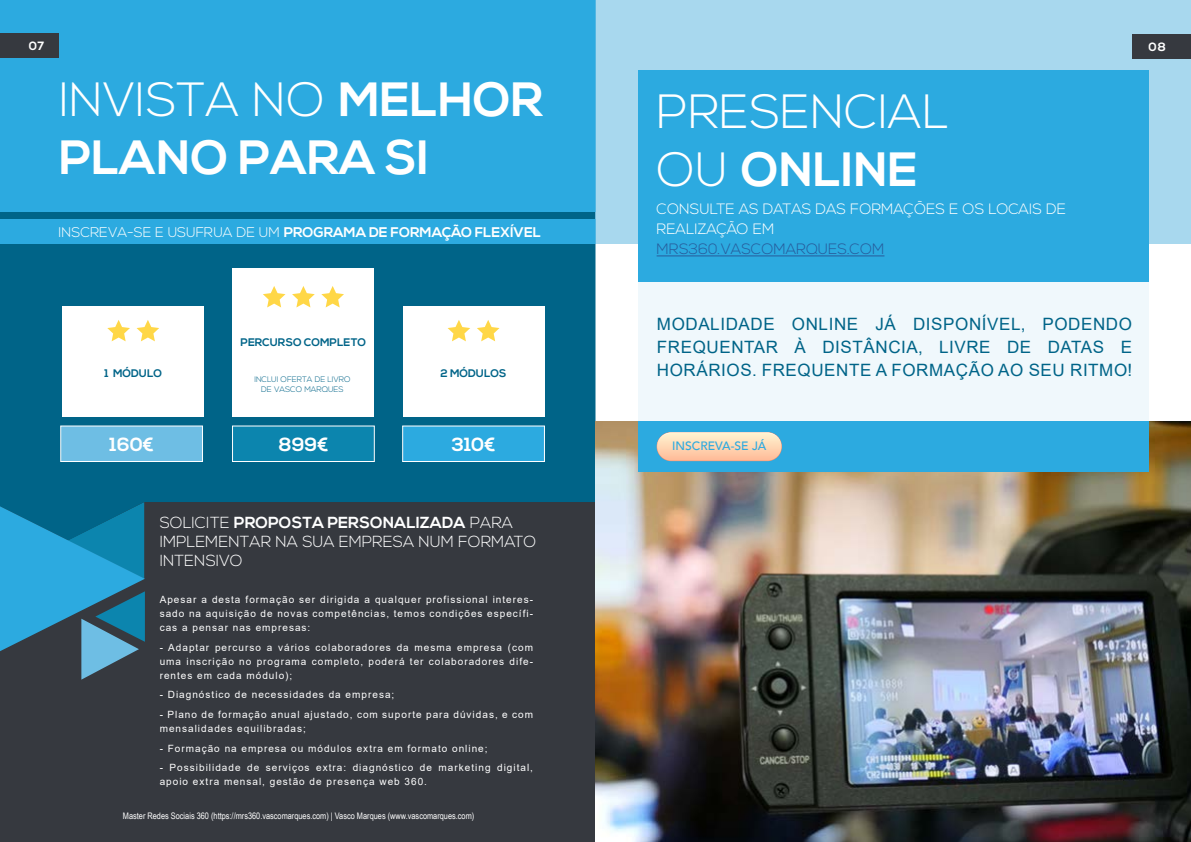
<style>
.page{position:relative;width:1191px;height:842px;background:#fff}
.page>*{position:absolute;margin:0;border:0;box-sizing:border-box;transform-origin:0 0}
.t1{font:700 48px/58px "Nexa";color:#fff}
.t2{font:300 48px/58px "Nexa";color:#fff}
.t3{font:700 19px "Nexa";color:#fff}
.t4{font:17px/23px "Arial";letter-spacing:.035em;color:#006488;text-align:justify}
.t5{font:300 16px/19.2px "Nexa";color:#fff}
.t6{font:300 15px/20px "Nexa";color:#fff}
.t7{font:300 15px "Nexa";color:#275b9b}
.t8{font:700 14px "Nexa";color:#fff}
.t9{font:500 12.1px "Avenir";color:#2caae0}
.t10{font:700 12px "Nexa";color:#fff}
.t11{font:700 11px "Nexa";color:#006488}
.t12{font:10px/14px "Arial";letter-spacing:.1em;color:#fff;text-align:justify}
.t13{font:9px "Arial Narrow";color:#fff}
.t14{font:300 8px/9.6px "Nexa";color:#006488;text-align:center}
.s1{font-weight:300}
.s2{font-weight:700}
</style>
<div class="page">
<div style="left:0;top:502px;width:595px;height:340px;background:#36393f"></div>
<div style="left:0;top:211px;width:595px;height:291px;background:#006488"></div>
<div style="left:0;top:0;width:595px;height:211px;background:#2caae0"></div>
<svg style="left:0;top:502px;width:145px;height:178px"></svg>
<div style="left:0;top:34px;width:59px;height:24px;background:#36393f"></div>
<div style="left:0;top:220px;width:595px;height:24px;background:#2caae0"></div>
<div style="left:62px;top:306px;width:142px;height:110px;background:#fff"></div>
<div style="left:232px;top:268px;width:142px;height:148px;background:#fff"></div>
<div style="left:403px;top:306px;width:141px;height:110px;background:#fff"></div>
<div style="left:61px;top:426px;width:141px;height:35px;background:#6ebee4"></div>
<div style="left:60px;top:425px;width:143px;height:37px;border:1px solid #fff"></div>
<div style="left:232px;top:426px;width:142px;height:35px;background:#0c85ae"></div>
<div style="left:232px;top:425px;width:143px;height:37px;border:1px solid #fff"></div>
<div style="left:403px;top:426px;width:141px;height:35px;background:#2caae0"></div>
<div style="left:402px;top:425px;width:143px;height:37px;border:1px solid #fff"></div>
<svg style="left:137px;top:320px;width:22px;height:21px"></svg>
<svg style="left:107px;top:320px;width:23px;height:21px"></svg>
<svg style="left:477px;top:320px;width:22px;height:21px"></svg>
<svg style="left:447px;top:320px;width:23px;height:21px"></svg>
<svg style="left:292px;top:286px;width:23px;height:21px"></svg>
<svg style="left:321px;top:286px;width:23px;height:21px"></svg>
<svg style="left:263px;top:286px;width:22px;height:21px"></svg>
<div style="left:595px;top:0;width:596px;height:244px;background:#a8d8ee"></div>
<div style="left:1132px;top:34px;width:59px;height:24px;background:#36393f"></div>
<div style="left:638px;top:70px;width:510px;height:212px;background:#2caae0"></div>
<hr style="left:656px;top:256px;width:228px;height:1px;background:#275b9b">
<img style="left:595px;top:421px;width:596px;height:421px">
<div style="left:638px;top:282px;width:510px;height:139px;background:#f0f8fc"></div>
<div style="left:638px;top:421px;width:510px;height:50px;background:#2caae0"></div>
<div style="left:657px;top:432px;width:124px;height:29px;background:linear-gradient(to right,#fec8a5,#ffcaa7);border-radius:14px"></div>
<svg style="left:657px;top:432px;width:124px;height:15px;background:#f5e1c3"></svg>
<p class="t10" style="left:29px;top:39px;width:17px">07</p>
<h1 class="t1" style="left:59px;top:72px;width:486px"><span class="s1">INVISTA NO</span> MELHOR<br>PLANO PARA SI</h1>
<h3 class="t8" style="left:59px;top:224px;width:484px"><span class="s1">INSCREVA-SE E USUFRUA DE UM</span> PROGRAMA DE FORMAÇÃO FLEXÍVEL</h3>
<p class="t11" style="left:240px;top:336px;width:127px">PERCURSO COMPLETO</p>
<p class="t11" style="left:105px;top:367px;width:59px">1 MÓDULO</p>
<p class="t11" style="left:440px;top:367px;width:67px">2 MÓDULOS</p>
<p class="t14" style="left:254px;top:375px;width:98px">INCLUI OFERTA DE LIVRO<br>DE VASCO MARQUES</p>
<h2 class="t3" style="left:110px;top:433px;width:46px">160€</h2>
<h2 class="t3" style="left:279px;top:433px;width:51px">899€</h2>
<h2 class="t3" style="left:452px;top:433px;width:45px">310€</h2>
<h3 class="t5" style="left:160px;top:513px;width:378px">SOLICITE <span class="s2">PROPOSTA PERSONALIZADA</span> PARA<br>IMPLEMENTAR NA SUA EMPRESA NUM FORMATO<br>INTENSIVO</h3>
<p class="t12" style="left:160px;top:592px;width:375px">Apesar a desta formação ser dirigida a qualquer profissional interes&shy;sado na aquisição de novas competências, temos condições específi&shy;cas a pensar nas empresas:</p>
<p class="t12" style="left:160px;top:640px;width:375px">- Adaptar percurso a vários colaboradores da mesma empresa (com uma inscrição no programa completo, poderá ter colaboradores dife&shy;rentes em cada módulo);</p>
<p class="t12" style="left:160px;top:688px;width:236px">- Diagnóstico de necessidades da empresa;</p>
<p class="t12" style="left:160px;top:707px;width:375px">- Plano de formação anual ajustado, com suporte para dúvidas, e com mensalidades equilibradas;</p>
<p class="t12" style="left:160px;top:741px;width:329px">- Formação na empresa ou módulos extra em formato online;</p>
<p class="t12" style="left:160px;top:761px;width:375px">- Possibilidade de serviços extra: diagnóstico de marketing digital, apoio extra mensal, gestão de presença web 360.</p>
<p class="t13" style="left:123px;top:809px;width:353px">Master Redes Sociais 360 (https://mrs360.vascomarques.com) | Vasco Marques (www.vascomarques.com)</p>
<h1 class="t2" style="left:656px;top:84px;width:294px">PRESENCIAL<br>OU <span class="s2">ONLINE</span></h1>
<h3 class="t6" style="left:656px;top:200px;width:411px">CONSULTE AS DATAS DAS FORMAÇÕES E OS LOCAIS DE<br>REALIZAÇÃO EM</h3>
<h3 class="t7" style="left:656px;top:241px;width:229px">MRS360.VASCOMARQUES.COM</h3>
<p class="t10" style="left:1148px;top:40px;width:19px">08</p>
<h3 class="t4" style="left:657px;top:312px;width:477px">MODALIDADE ONLINE JÁ DISPONÍVEL, PODENDO FREQUENTAR À DISTÂNCIA, LIVRE DE DATAS E HORÁRIOS. FREQUENTE A FORMAÇÃO AO SEU RITMO!</h3>
<p class="t9" style="left:672px;top:436px;width:96px">INSCREVA-SE JÁ</p>
</div>
